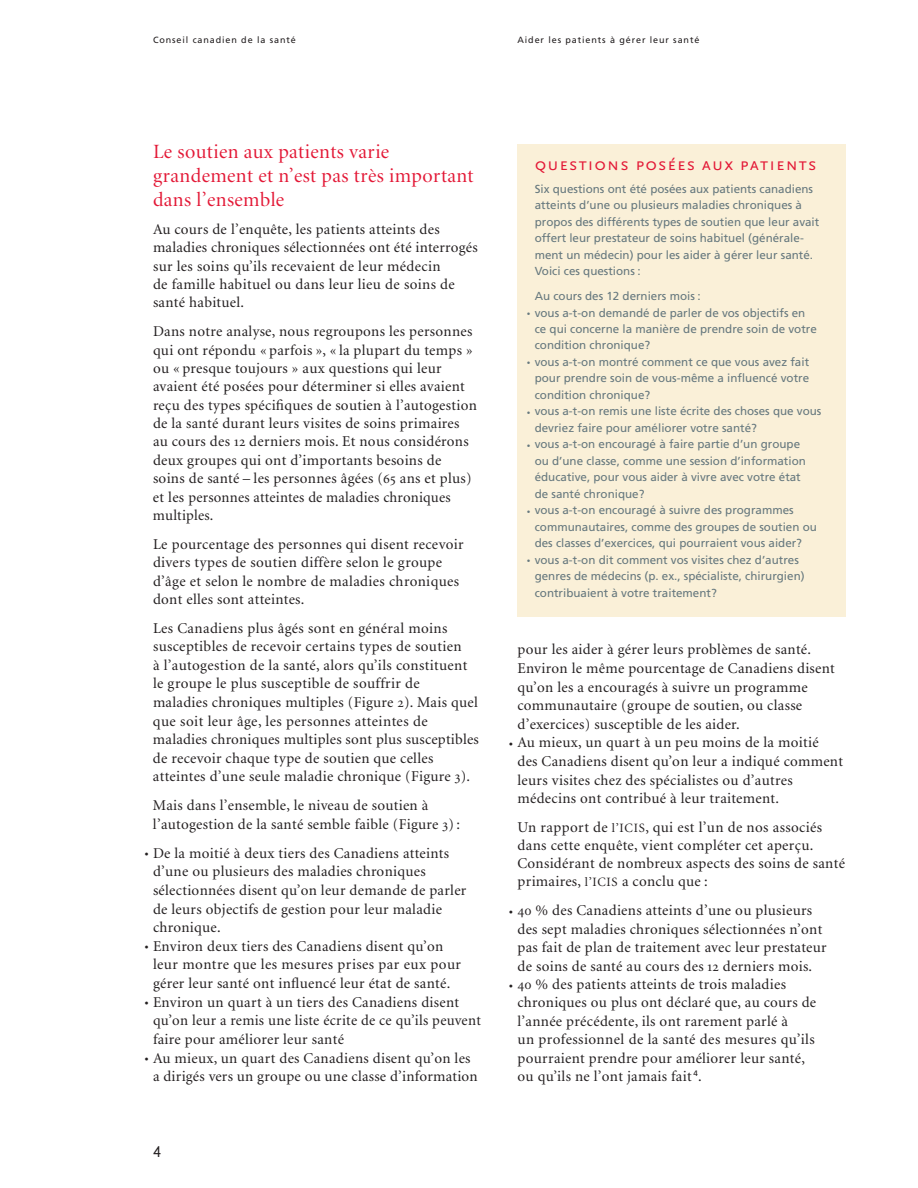
<style>
.page{position:relative;width:918px;height:1188px;background:#fff}
.page>*{position:absolute;margin:0;border:0;box-sizing:border-box;transform-origin:0 0}
.t1{font:20.25px/24px "Minion Display";letter-spacing:.02em;color:#e31836}
.t2{font:18px "Scala Sans Caps";letter-spacing:.06em;color:#e31836}
.t3{font:16.5px "Scala Sans Caps";color:#231f20}
.t4{font:15px/18.5px "Minion";letter-spacing:.02em;color:#231f20}
.t5{font:11.7px/16.5px "Frutiger";color:#66787e}
.t6{font:9px "Frutiger";letter-spacing:.1em;color:#231f20}
.s1{font-family:"Minion Exp";font-size:14.25px}
.s2{font-family:"Interstate";font-weight:300}
.s3{font-size:12.75px}
</style>
<div class="page">
<div style="left:518px;top:144px;width:328px;height:472px;background:#faf0d8"></div>
<p class="t6" style="left:153px;top:36px;width:144px">Conseil canadien de la santé</p>
<p class="t6" style="left:518px;top:36px;width:183px">Aider les patients à gérer leur santé</p>
<h1 class="t1" style="left:153px;top:142px;width:322px">Le soutien aux patients varie grandement et n’est pas très important dans l’ensemble</h1>
<p class="t4" style="left:153px;top:221px;width:326px">Au cours de l’enquête, les patients atteints des maladies chroniques sélectionnées ont été interrogés sur les soins qu’ils recevaient de leur médecin<br>de famille habituel ou dans leur lieu de soins de santé habituel.</p>
<p class="t4" style="left:153px;top:323px;width:325px">Dans notre analyse, nous regroupons les personnes qui ont répondu « parfois », « la plupart du temps » ou « presque toujours » aux questions qui leur avaient été posées pour déterminer si elles avaient reçu des types spécifiques de soutien à l’autogestion de la santé durant leurs visites de soins primaires au cours des <span class="s1">12</span> derniers mois. Et nous considérons deux groupes qui ont d’importants besoins de<br>soins de santé – les personnes âgées (<span class="s1">65</span> ans et plus) et les personnes atteintes de maladies chroniques multiples.</p>
<p class="t4" style="left:153px;top:536px;width:312px">Le pourcentage des personnes qui disent recevoir divers types de soutien diffère selon le groupe d’âge et selon le nombre de maladies chroniques dont elles sont atteintes.</p>
<p class="t4" style="left:153px;top:620px;width:327px">Les Canadiens plus âgés sont en général moins susceptibles de recevoir certains types de soutien<br>à l’autogestion de la santé, alors qu’ils constituent le groupe le plus susceptible de souffrir de<br>maladies chroniques multiples (Figure <span class="s1">2</span>). Mais quel que soit leur âge, les personnes atteintes de maladies chroniques multiples sont plus susceptibles de recevoir chaque type de soutien que celles atteintes d’une seule maladie chronique (Figure <span class="s1">3</span>).</p>
<p class="t4" style="left:153px;top:797px;width:309px">Mais dans l’ensemble, le niveau de soutien à l’autogestion de la santé semble faible (Figure <span class="s1">3</span>) :</p>
<p class="t4" style="left:153px;top:845px;width:315px;text-indent:-9px"><sub>•</sub> De la moitié à deux tiers des Canadiens atteints d’une ou plusieurs des maladies chroniques sélectionnées disent qu’on leur demande de parler de leurs objectifs de gestion pour leur maladie chronique.</p>
<p class="t4" style="left:153px;top:938px;width:310px;text-indent:-9px"><sub>•</sub> Environ deux tiers des Canadiens disent qu’on leur montre que les mesures prises par eux pour gérer leur santé ont influencé leur état de santé.</p>
<p class="t4" style="left:153px;top:994px;width:329px;text-indent:-9px"><sub>•</sub> Environ un quart à un tiers des Canadiens disent qu’on leur a remis une liste écrite de ce qu’ils peuvent faire pour améliorer leur santé</p>
<p class="t4" style="left:153px;top:1050px;width:326px;text-indent:-9px"><sub>•</sub> Au mieux, un quart des Canadiens disent qu’on les a dirigés vers un groupe ou une classe d’information</p>
<p class="t3" style="left:153px;top:1141px;width:10px">4</p>
<p class="t2" style="left:535px;top:154px;width:283px">questions posées aux patients</p>
<p class="t5" style="left:535px;top:181px;width:286px">Six questions ont été posées aux patients canadiens atteints d’une ou plusieurs maladies chroniques à propos des différents types de soutien que leur avait offert leur prestateur de soins habituel (générale&shy;ment un médecin) pour les aider à gérer leur santé.<br>Voici ces questions :</p>
<p class="t5" style="left:535px;top:289px;width:168px">Au cours des 12 derniers mois :</p>
<p class="t5" style="left:535px;top:305px;width:284px;text-indent:-8px"><span class="s2">•</span> vous a-t-on demandé de parler de vos objectifs en ce qui concerne la manière de prendre soin de votre condition chronique?</p>
<p class="t5" style="left:535px;top:355px;width:276px;text-align:justify;text-indent:-8px"><span class="s2">•</span> vous a-t-on montré comment ce que vous avez fait pour prendre soin de vous-même a influencé votre condition chronique?</p>
<p class="t5" style="left:535px;top:404px;width:288px;text-indent:-8px"><span class="s2">•</span> vous a-t-on remis une liste écrite des choses que vous devriez faire pour améliorer votre santé?</p>
<p class="t5" style="left:535px;top:437px;width:273px;text-indent:-8px"><span class="s2">•</span> vous a-t-on encouragé à faire partie d’un groupe ou d’une classe, comme une session d’information éducative, pour vous aider à vivre avec votre état de santé chronique?</p>
<p class="t5" style="left:535px;top:503px;width:284px;text-indent:-8px"><span class="s2">•</span> vous a-t-on encouragé à suivre des programmes communautaires, comme des groupes de soutien ou des classes d’exercices, qui pourraient vous aider?</p>
<p class="t5" style="left:535px;top:553px;width:271px;text-indent:-8px"><span class="s2">•</span> vous a-t-on dit comment vos visites chez d’autres genres de médecins (p. ex., spécialiste, chirurgien) contribuaient à votre traitement?</p>
<p class="t4" style="left:518px;top:642px;width:319px">pour les aider à gérer leurs problèmes de santé.<br>Environ le même pourcentage de Canadiens disent qu’on les a encouragés à suivre un programme communautaire (groupe de soutien, ou classe d’exercices) susceptible de les aider.</p>
<p class="t4" style="left:518px;top:735px;width:327px;text-indent:-9px"><sub>•</sub> Au mieux, un quart à un peu moins de la moitié<br>des Canadiens disent qu’on leur a indiqué comment leurs visites chez des spécialistes ou d’autres médecins ont contribué à leur traitement.</p>
<p class="t4" style="left:517px;top:819px;width:329px">Un rapport de <span class="s3">l’ICIS</span>, qui est l’un de nos associés dans cette enquête, vient compléter cet aperçu.<br>Considérant de nombreux aspects des soins de santé primaires, <span class="s3">l’ICIS</span> a conclu que :</p>
<p class="t4" style="left:518px;top:902px;width:311px;text-indent:-9px"><sub>•</sub> <span class="s1">40</span> % des Canadiens atteints d’une ou plusieurs des sept maladies chroniques sélectionnées n’ont pas fait de plan de traitement avec leur prestateur de soins de santé au cours des <span class="s1">12</span> derniers mois.</p>
<p class="t4" style="left:518px;top:976px;width:300px;text-indent:-9px"><sub>•</sub> <span class="s1">40</span> % des patients atteints de trois maladies chroniques ou plus ont déclaré que, au cours de l’année précédente, ils ont rarement parlé à<br>un professionnel de la santé des mesures qu’ils pourraient prendre pour améliorer leur santé, ou qu’ils ne l’ont jamais fait <sup>4</sup>.</p>
</div>
